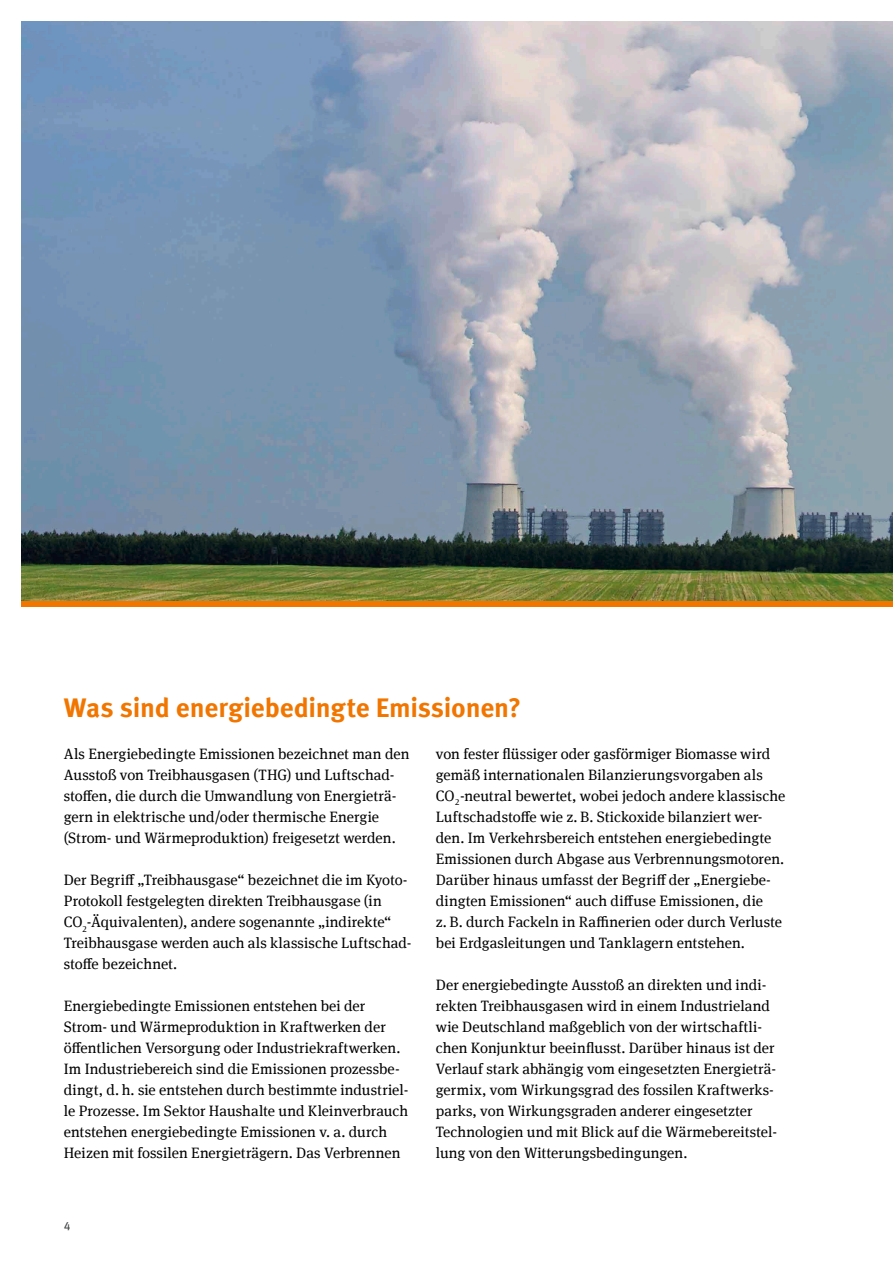
<style>
.page{position:relative;width:893px;height:1263px;background:#fff}
.page>*{position:absolute;margin:0;border:0;box-sizing:border-box;transform-origin:0 0}
._1__Überschrift{font:700 27px "Meta Offc";letter-spacing:-.01em;color:#f17600}
.Fließtext{font:15px/21px "Meta Serif Offc";letter-spacing:.005em;color:#000}
.t1{font:12px "Meta Offc";color:#444547}
</style>
<div class="page">
<img style="left:21px;top:21px;width:872px;height:580px">
<div style="left:21px;top:601px;width:872px;height:6px;background:#f17600"></div>
<p class="_1__Überschrift" style="left:64px;top:692px;width:459px">Was sind energiebedingte Emissionen?</p>
<p class="Fließtext" style="left:64px;top:744px;width:347px">Als Energiebedingte Emissionen bezeichnet man den Ausstoß von Treibhausgasen (THG) und Luftschad&shy;stoffen, die durch die Umwandlung von Energieträ&shy;gern in elektrische und/oder thermische Energie (Strom- und Wärmeproduktion) freigesetzt werden.</p>
<p class="Fließtext" style="left:64px;top:870px;width:349px">Der Begriff „Treibhausgase“ bezeichnet die im Kyoto-Protokoll festgelegten direkten Treibhausgase (in CO<sub>2</sub>-Äquivalenten), andere sogenannte „indirekte“ Treibhausgase werden auch als klassische Luftschad&shy;stoffe bezeichnet.</p>
<p class="Fließtext" style="left:64px;top:996px;width:346px">Energiebedingte Emissionen entstehen bei der Strom- und Wärmeproduktion in Kraftwerken der öffentlichen Versorgung oder Industriekraftwerken.<br>Im Industriebereich sind die Emissionen prozessbe&shy;dingt, d. h. sie entstehen durch bestimmte industriel&shy;le Prozesse. Im Sektor Haushalte und Kleinverbrauch entstehen energiebedingte Emissionen v. a. durch Heizen mit fossilen Energieträgern. Das Verbrennen</p>
<p class="Fließtext" style="left:436px;top:744px;width:351px">von fester flüssiger oder gasförmiger Biomasse wird gemäß internationalen Bilanzierungsvorgaben als CO<sub>2</sub>-neutral bewertet, wobei jedoch andere klassische Luftschadstoffe wie z. B. Stickoxide bilanziert wer&shy;den. Im Verkehrsbereich entstehen energiebedingte Emissionen durch Abgase aus Verbrennungsmotoren.<br>Darüber hinaus umfasst der Begriff der „Energiebe&shy;dingten Emissionen“ auch diffuse Emissionen, die<br>z. B. durch Fackeln in Raffinerien oder durch Verluste bei Erdgasleitungen und Tanklagern entstehen.</p>
<p class="Fließtext" style="left:436px;top:975px;width:343px">Der energiebedingte Ausstoß an direkten und indi&shy;rekten Treibhausgasen wird in einem Industrieland wie Deutschland maßgeblich von der wirtschaftli&shy;chen Konjunktur beeinflusst. Darüber hinaus ist der Verlauf stark abhängig vom eingesetzten Energieträ&shy;germix, vom Wirkungsgrad des fossilen Kraftwerks&shy;parks, von Wirkungsgraden anderer eingesetzter Technologien und mit Blick auf die Wärmebereitstel&shy;lung von den Witterungsbedingungen.</p>
<p class="t1" style="left:64px;top:1218px;width:8px">4</p>
</div>
